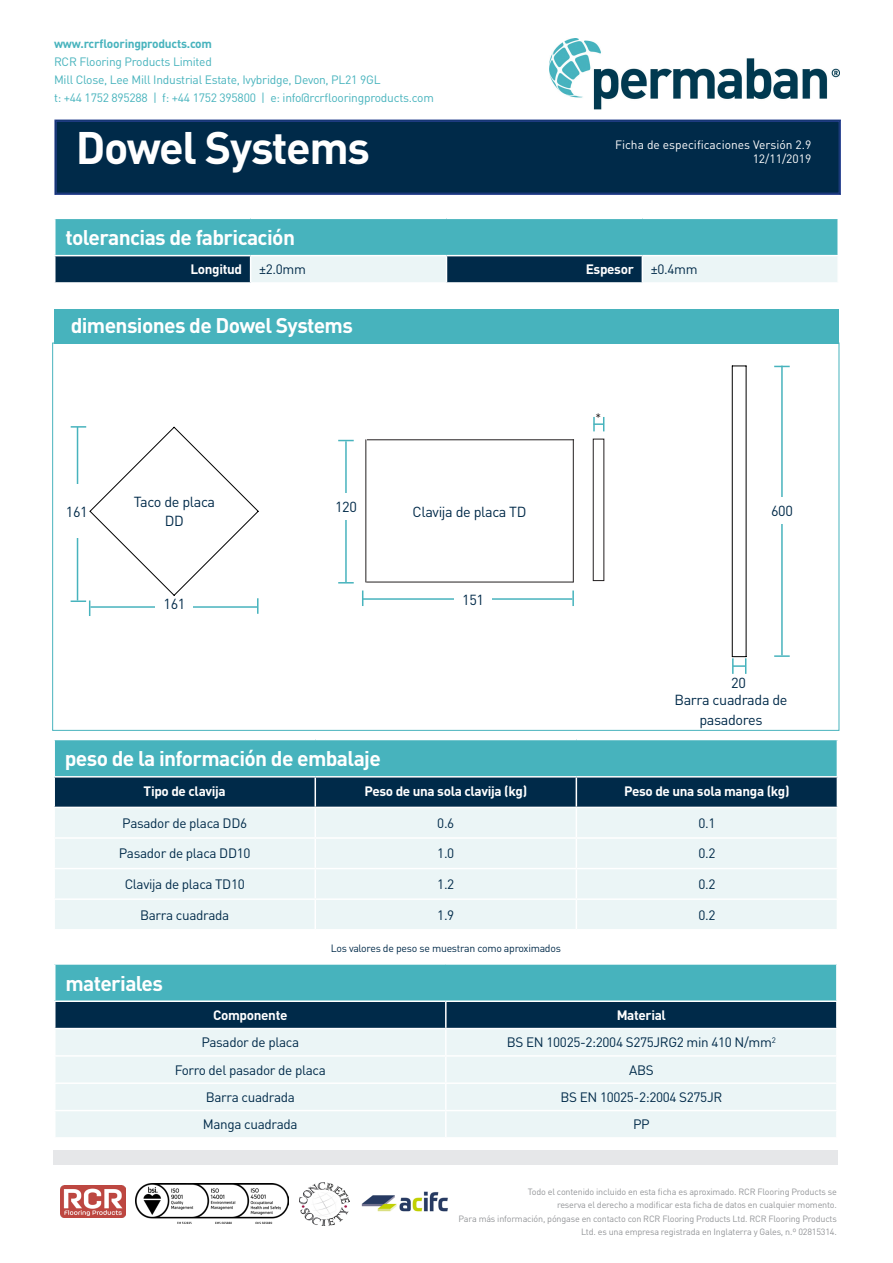
<style>
.page{position:relative;width:893px;height:1263px;background:#fff}
.page>*{position:absolute;margin:0;border:0;box-sizing:border-box;transform-origin:0 0}
.t1{font:700 45px "DIN Pro";letter-spacing:-.03em;color:#fff}
.t2{font:700 21px "DIN Pro";letter-spacing:-.03em;color:#fff}
.body{font:14.4px/19.2px "DIN Pro";letter-spacing:-.025em;color:#002a49;text-align:center}
.body-2{font:13.5px "DIN Pro";letter-spacing:-.025em;color:#002a49}
.body-3{font:700 13.5px "DIN Pro";letter-spacing:-.025em;color:#fff}
.t3{font:12px "DIN Pro";letter-spacing:-.02em;color:#47b3bd}
.t4{font:12px "DIN Pro";color:#fff}
.t5{font:700 12px "DIN Pro";letter-spacing:-.02em;color:#47b3bd}
.t6{font:12px "DIN Pro";color:#231f20}
.body-4{font:10.5px "DIN Pro";letter-spacing:-.025em;color:#002a49}
.t7{font:9px/13.5px "DIN Pro";letter-spacing:-.02em;color:#939598;text-align:right}
</style>
<div class="page">
<img style="left:550px;top:39px;width:290px;height:81px">
<div style="left:55px;top:120px;width:786px;height:75px;background:#002a49"></div>
<div style="left:56px;top:121px;width:783px;height:72px;border:1px solid #253f8e"></div>
<div style="left:55px;top:218px;width:783px;height:38px;background:#47b3bd"></div>
<svg style="left:54px;top:256px;width:783px;height:27px;background:#7b94a3"></svg>
<hr style="left:642px;top:282px;width:197px;height:2px;background:#fff">
<hr style="left:54px;top:218px;width:197px;height:1px;background:#fff">
<hr style="left:251px;top:218px;width:195px;height:1px;background:#fff">
<hr style="left:446px;top:218px;width:196px;height:1px;background:#fff">
<hr style="left:642px;top:218px;width:197px;height:1px;background:#fff">
<hr style="left:837px;top:219px;width:2px;height:36px;background:#fff">
<hr style="left:54px;top:255px;width:197px;height:1px;background:#fff">
<hr style="left:251px;top:255px;width:195px;height:1px;background:#fff">
<hr style="left:446px;top:255px;width:196px;height:1px;background:#fff">
<hr style="left:642px;top:255px;width:197px;height:1px;background:#fff">
<div style="left:54px;top:309px;width:785px;height:34px;background:#47b3bd"></div>
<hr style="left:363px;top:598px;width:209px;height:2px;background:#47b3bd">
<svg style="left:362px;top:590px;width:1px;height:16px"></svg>
<svg style="left:572px;top:590px;width:2px;height:16px"></svg>
<div style="left:454px;top:586px;width:38px;height:26px;background:#fff"></div>
<hr style="left:781px;top:366px;width:2px;height:289px;background:#47b3bd">
<svg style="left:774px;top:366px;width:16px;height:1px"></svg>
<svg style="left:774px;top:655px;width:16px;height:2px"></svg>
<div style="left:763px;top:498px;width:38px;height:26px;background:#fff"></div>
<svg style="left:71px;top:426px;width:188px;height:190px"></svg>
<hr style="left:732px;top:366px;width:1px;height:291px;background:#000">
<svg style="left:733px;top:366px;width:13px;height:1px"></svg>
<hr style="left:746px;top:366px;width:1px;height:291px;background:#000">
<svg style="left:732px;top:656px;width:14px;height:18px"></svg>
<hr style="left:345px;top:441px;width:2px;height:141px;background:#47b3bd">
<svg style="left:338px;top:440px;width:16px;height:1px"></svg>
<svg style="left:338px;top:582px;width:16px;height:1px"></svg>
<div style="left:334px;top:493px;width:24px;height:26px;background:#fff"></div>
<div style="left:593px;top:439px;width:11px;height:142px;border:1px solid #231f20"></div>
<svg style="left:593px;top:417px;width:11px;height:14px"></svg>
<div style="left:54px;top:739px;width:783px;height:38px;background:#47b3bd"></div>
<svg style="left:54px;top:777px;width:784px;height:152px;background:#bfced5"></svg>
<hr style="left:53px;top:837px;width:262px;height:2px;background:#fff">
<hr style="left:315px;top:837px;width:261px;height:2px;background:#fff">
<hr style="left:53px;top:868px;width:262px;height:1px;background:#fff">
<hr style="left:315px;top:868px;width:261px;height:1px;background:#fff">
<hr style="left:53px;top:898px;width:262px;height:2px;background:#fff">
<hr style="left:315px;top:898px;width:261px;height:2px;background:#fff">
<hr style="left:576px;top:837px;width:262px;height:2px;background:#fff">
<hr style="left:576px;top:868px;width:262px;height:1px;background:#fff">
<hr style="left:576px;top:898px;width:262px;height:2px;background:#fff">
<hr style="left:53px;top:739px;width:262px;height:1px;background:#fff">
<hr style="left:53px;top:740px;width:2px;height:36px;background:#fff">
<hr style="left:315px;top:739px;width:261px;height:1px;background:#fff">
<hr style="left:576px;top:739px;width:262px;height:1px;background:#fff">
<hr style="left:53px;top:776px;width:262px;height:1px;background:#fff">
<hr style="left:315px;top:776px;width:261px;height:1px;background:#fff">
<hr style="left:576px;top:776px;width:262px;height:1px;background:#fff">
<div style="left:55px;top:964px;width:782px;height:37px;background:#47b3bd"></div>
<div style="left:56px;top:1002px;width:780px;height:26px;background:#002a49"></div>
<div style="left:56px;top:1029px;width:780px;height:108px;background:#ebf5f6"></div>
<hr style="left:54px;top:965px;width:2px;height:35px;background:#fff">
<hr style="left:836px;top:965px;width:2px;height:35px;background:#fff">
<hr style="left:54px;top:963px;width:392px;height:2px;background:#fff">
<hr style="left:446px;top:963px;width:392px;height:2px;background:#fff">
<hr style="left:54px;top:1000px;width:392px;height:2px;background:#fff">
<hr style="left:445px;top:1002px;width:2px;height:26px;background:#fff">
<hr style="left:446px;top:1000px;width:392px;height:2px;background:#fff">
<hr style="left:445px;top:1029px;width:2px;height:26px;background:#fff">
<hr style="left:445px;top:1057px;width:2px;height:25px;background:#fff">
<hr style="left:445px;top:1084px;width:2px;height:26px;background:#fff">
<hr style="left:445px;top:1111px;width:2px;height:26px;background:#fff">
<hr style="left:54px;top:1055px;width:392px;height:2px;background:#fff">
<hr style="left:54px;top:1082px;width:392px;height:2px;background:#fff">
<hr style="left:54px;top:1110px;width:392px;height:1px;background:#fff">
<hr style="left:446px;top:1055px;width:392px;height:2px;background:#fff">
<hr style="left:446px;top:1082px;width:392px;height:2px;background:#fff">
<hr style="left:446px;top:1110px;width:392px;height:1px;background:#fff">
<div style="left:53px;top:1150px;width:785px;height:15px;background:#e6e7e9"></div>
<hr style="left:367px;top:439px;width:207px;height:1px;background:#231f20">
<hr style="left:573px;top:439px;width:1px;height:143px;background:#231f20">
<hr style="left:366px;top:582px;width:207px;height:1px;background:#231f20">
<hr style="left:365px;top:439px;width:1px;height:143px;background:#231f20">
<img style="left:299px;top:1182px;width:50px;height:44px">
<img style="left:61px;top:1185px;width:64px;height:33px">
<img style="left:361px;top:1191px;width:87px;height:21px">
<img style="left:136px;top:1183px;width:152px;height:40px">
<p class="t5" style="left:54px;top:35px;width:160px">www.rcrflooringproducts.com</p>
<p class="t3" style="left:54px;top:53px;width:159px">RCR Flooring Products Limited</p>
<p class="t3" style="left:54px;top:71px;width:328px">Mill Close, Lee Mill Industrial Estate, Ivybridge, Devon, PL21 9GL</p>
<p class="t3" style="left:54px;top:89px;width:381px">t: +44 1752 895288 | f: +44 1752 395800 | e: info@rcrflooringproducts.com</p>
<p class="t1" style="left:76px;top:117px;width:296px">Dowel Systems</p>
<p class="t4" style="left:615px;top:136px;width:198px">Ficha de especificaciones Versión 2.9</p>
<p class="t4" style="left:753px;top:150px;width:60px">12/11/2019</p>
<p class="t2" style="left:65px;top:223px;width:231px">tolerancias de fabricación</p>
<p class="body-3" style="left:190px;top:260px;width:53px">Longitud</p>
<p class="body-2" style="left:259px;top:260px;width:48px">±2.0mm</p>
<p class="body-3" style="left:586px;top:260px;width:50px">Espesor</p>
<p class="body-2" style="left:651px;top:260px;width:48px">±0.4mm</p>
<p class="t2" style="left:71px;top:311px;width:284px">dimensiones de Dowel Systems</p>
<p class="t6" style="left:596px;top:409px;width:7px">*</p>
<p class="body" style="left:134px;top:492px;width:83px">Taco de placa<br>DD</p>
<p class="body" style="left:335px;top:496px;width:23px">120</p>
<p class="body" style="left:66px;top:501px;width:23px">161</p>
<p class="body" style="left:771px;top:501px;width:23px">600</p>
<p class="body" style="left:413px;top:502px;width:115px">Clavija de placa TD</p>
<p class="body" style="left:164px;top:594px;width:23px">161</p>
<p class="body" style="left:462px;top:589px;width:23px">151</p>
<p class="body" style="left:731px;top:673px;width:16px">20</p>
<p class="body" style="left:674px;top:690px;width:115px">Barra cuadrada de pasadores</p>
<p class="t2" style="left:65px;top:744px;width:318px">peso de la información de embalaje</p>
<p class="body-3" style="left:144px;top:781px;width:84px">Tipo de clavija</p>
<p class="body-3" style="left:364px;top:781px;width:164px">Peso de una sola clavija (kg)</p>
<p class="body-3" style="left:624px;top:781px;width:167px">Peso de una sola manga (kg)</p>
<p class="body-2" style="left:122px;top:814px;width:126px">Pasador de placa DD6</p>
<p class="body-2" style="left:437px;top:814px;width:19px">0.6</p>
<p class="body-2" style="left:698px;top:814px;width:19px">0.1</p>
<p class="body-2" style="left:119px;top:844px;width:133px">Pasador de placa DD10</p>
<p class="body-2" style="left:437px;top:844px;width:19px">1.0</p>
<p class="body-2" style="left:698px;top:844px;width:19px">0.2</p>
<p class="body-2" style="left:125px;top:875px;width:122px">Clavija de placa TD10</p>
<p class="body-2" style="left:437px;top:875px;width:19px">1.2</p>
<p class="body-2" style="left:698px;top:875px;width:19px">0.2</p>
<p class="body-2" style="left:140px;top:905px;width:91px">Barra cuadrada</p>
<p class="body-2" style="left:437px;top:905px;width:19px">1.9</p>
<p class="body-2" style="left:698px;top:905px;width:19px">0.2</p>
<p class="body-4" style="left:331px;top:940px;width:232px">Los valores de peso se muestran como aproximados</p>
<p class="t2" style="left:65px;top:969px;width:99px">materiales</p>
<p class="body-3" style="left:213px;top:1006px;width:76px">Componente</p>
<p class="body-3" style="left:617px;top:1006px;width:51px">Material</p>
<p class="body-2" style="left:201px;top:1033px;width:99px">Pasador de placa</p>
<p class="body-2" style="left:507px;top:1033px;width:270px">BS EN 10025-2:2004 S275JRG2 min 410 N/mm<sup>2</sup></p>
<p class="body-2" style="left:175px;top:1061px;width:153px">Forro del pasador de placa</p>
<p class="body-2" style="left:629px;top:1061px;width:26px">ABS</p>
<p class="body-2" style="left:206px;top:1088px;width:91px">Barra cuadrada</p>
<p class="body-2" style="left:560px;top:1088px;width:163px">BS EN 10025-2:2004 S275JR</p>
<p class="body-2" style="left:203px;top:1115px;width:96px">Manga cuadrada</p>
<p class="body-2" style="left:633px;top:1115px;width:18px">PP</p>
<p class="t7" style="left:528px;top:1184px;width:311px">Todo el contenido incluido en esta ficha es aproximado. RCR Flooring Products se</p>
<p class="t7" style="left:557px;top:1198px;width:281px">reserva el derecho a modificar esta ficha de datos en cualquier momento.</p>
<p class="t7" style="left:459px;top:1211px;width:380px">Para más información, póngase en contacto con RCR Flooring Products Ltd. RCR Flooring Products<br>Ltd. es una empresa registrada en Inglaterra y Gales, n.º 02815314.</p>
</div>
